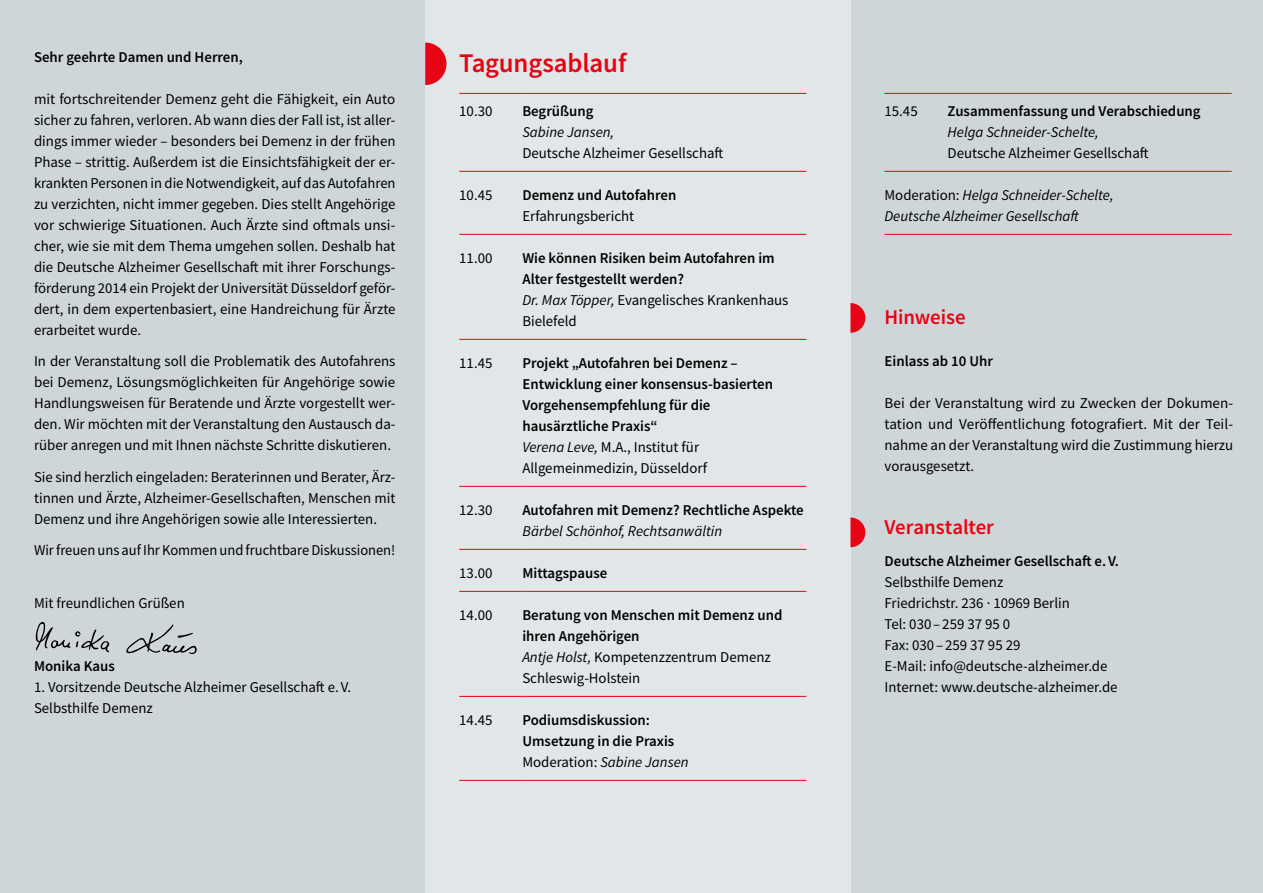
<style>
.page{position:relative;width:1263px;height:893px;background:#cfd6d9}
.page>*{position:absolute;margin:0;border:0;box-sizing:border-box;transform-origin:0 0}
.Überschrift{font:600 27px "Source Sans Pro";letter-spacing:-.005em;color:#e70414}
.Überschrift-2{font:600 21px "Source Sans Pro";letter-spacing:-.005em;color:#e70414}
.Fließtext_kleiner_Ab{font:15px/21px "Source Sans Pro";color:#000;text-align:justify}
.Fließtext_ohne_fett{font:600 15px/21px "Source Sans Pro";color:#000}
.Fleißtext_-_Flatters{font:15px/21px "Source Sans Pro";color:#000}
.Fleißtext_-_Flatters-2{font:italic 15px/21px "Source Sans Pro";color:#000}
.Fließtext_kleiner_Ab-2{font:600 15px "Source Sans Pro";color:#000}
.Fließtext_Abstand{font:15px "Source Sans Pro";color:#000}
.s1{font-style:italic}
.s2{font-style:normal}
</style>
<div class="page">
<div style="left:425px;top:0;width:425px;height:893px;background:#e1e6e8"></div>
<svg style="left:425px;top:43px;width:21px;height:42px"></svg>
<svg style="left:850px;top:303px;width:15px;height:30px"></svg>
<svg style="left:35px;top:621px;width:74px;height:31px"></svg>
<svg style="left:126px;top:624px;width:71px;height:30px"></svg>
<hr style="left:459px;top:171px;width:63px;height:1px;background:#e70414">
<hr style="left:522px;top:171px;width:284px;height:1px;background:#e70414">
<hr style="left:459px;top:234px;width:63px;height:1px;background:#e70414">
<hr style="left:522px;top:234px;width:284px;height:1px;background:#e70414">
<hr style="left:459px;top:339px;width:63px;height:1px;background:#e70414">
<hr style="left:522px;top:339px;width:284px;height:1px;background:#e70414">
<hr style="left:459px;top:486px;width:63px;height:1px;background:#e70414">
<hr style="left:522px;top:486px;width:284px;height:1px;background:#e70414">
<hr style="left:459px;top:549px;width:63px;height:1px;background:#e70414">
<hr style="left:522px;top:549px;width:284px;height:1px;background:#e70414">
<hr style="left:459px;top:591px;width:63px;height:1px;background:#e70414">
<hr style="left:522px;top:591px;width:284px;height:1px;background:#e70414">
<hr style="left:459px;top:696px;width:63px;height:1px;background:#e70414">
<hr style="left:522px;top:696px;width:284px;height:1px;background:#e70414">
<hr style="left:459px;top:780px;width:63px;height:1px;background:#e70414">
<hr style="left:522px;top:780px;width:284px;height:1px;background:#e70414">
<hr style="left:459px;top:93px;width:63px;height:1px;background:#e70414">
<hr style="left:522px;top:93px;width:284px;height:1px;background:#e70414">
<svg style="left:850px;top:517px;width:15px;height:30px"></svg>
<hr style="left:884px;top:93px;width:63px;height:1px;background:#e70414">
<hr style="left:947px;top:93px;width:285px;height:1px;background:#e70414">
<hr style="left:884px;top:171px;width:63px;height:1px;background:#e70414">
<hr style="left:947px;top:171px;width:285px;height:1px;background:#e70414">
<hr style="left:884px;top:234px;width:63px;height:1px;background:#e70414">
<hr style="left:947px;top:234px;width:285px;height:1px;background:#e70414">
<p class="Fließtext_ohne_fett" style="left:34px;top:46px;width:210px">Sehr geehrte Damen und Herren,</p>
<p class="Fließtext_kleiner_Ab" style="left:34px;top:88px;width:363px">mit fortschreitender Demenz geht die Fähigkeit, ein Auto sicher zu fahren, verloren. Ab wann dies der Fall ist, ist aller&shy;dings immer wieder – besonders bei Demenz in der frühen Phase – strittig. Außerdem ist die Einsichtsfähigkeit der er&shy;krankten Personen in die Notwendigkeit, auf das Autofahren zu verzichten, nicht immer gegeben. Dies stellt Angehörige vor schwierige Situationen. Auch Ärzte sind oftmals unsi&shy;cher, wie sie mit dem Thema umgehen sollen. Deshalb hat die Deutsche Alzheimer Gesellschaft mit ihrer Forschungs&shy;förderung 2014 ein Projekt der Universität Düsseldorf geför&shy;dert, in dem expertenbasiert, eine Handreichung für Ärzte erarbeitet wurde.</p>
<p class="Fließtext_kleiner_Ab" style="left:34px;top:350px;width:363px">In der Veranstaltung soll die Problematik des Autofahrens bei Demenz, Lösungsmöglichkeiten für Angehörige sowie Handlungsweisen für Beratende und Ärzte vorgestellt wer&shy;den. Wir möchten mit der Veranstaltung den Austausch da&shy;rüber anregen und mit Ihnen nächste Schritte diskutieren.</p>
<p class="Fließtext_kleiner_Ab" style="left:34px;top:466px;width:363px">Sie sind herzlich eingeladen: Beraterinnen und Berater, Ärz&shy;tinnen und Ärzte, Alzheimer-Gesellschaften, Menschen mit Demenz und ihre Angehörigen sowie alle Interessierten.</p>
<p class="Fließtext_kleiner_Ab" style="left:34px;top:539px;width:363px">Wir freuen uns auf Ihr Kommen und fruchtbare Diskussionen!</p>
<p class="Fließtext_Abstand" style="left:34px;top:593px;width:152px">Mit freundlichen Grüßen</p>
<p class="Fließtext_ohne_fett" style="left:34px;top:655px;width:82px">Monika Kaus</p>
<p class="Fließtext_kleiner_Ab" style="left:34px;top:676px;width:319px">1. Vorsitzende Deutsche Alzheimer Gesellschaft e.V.<br>Selbsthilfe Demenz</p>
<p class="Überschrift" style="left:459px;top:45px;width:169px">Tagungsablauf</p>
<p class="Fleißtext_-_Flatters" style="left:459px;top:100px;width:35px">10.30</p>
<p class="Fließtext_ohne_fett" style="left:522px;top:100px;width:73px">Begrüßung</p>
<p class="Fleißtext_-_Flatters" style="left:522px;top:121px;width:202px"><span class="s1">Sabine Jansen,<br></span>Deutsche Alzheimer Gesellschaft</p>
<p class="Fleißtext_-_Flatters" style="left:459px;top:184px;width:35px">10.45</p>
<p class="Fließtext_ohne_fett" style="left:522px;top:184px;width:155px">Demenz und Autofahren</p>
<p class="Fleißtext_-_Flatters" style="left:522px;top:205px;width:113px">Erfahrungsbericht</p>
<p class="Fleißtext_-_Flatters" style="left:459px;top:247px;width:35px">11.00</p>
<p class="Fließtext_ohne_fett" style="left:522px;top:247px;width:254px">Wie können Risiken beim Autofahren im<br>Alter festgestellt werden?</p>
<p class="Fleißtext_-_Flatters" style="left:522px;top:289px;width:268px"><span class="s1">Dr. Max Töpper,</span> Evangelisches Krankenhaus<br>Bielefeld</p>
<p class="Fleißtext_-_Flatters" style="left:459px;top:352px;width:35px">11.45</p>
<p class="Fließtext_ohne_fett" style="left:522px;top:352px;width:252px">Projekt „Autofahren bei Demenz –<br>Entwicklung einer konsensus-basierten<br>Vorgehensempfehlung für die hausärztliche Praxis“</p>
<p class="Fleißtext_-_Flatters" style="left:522px;top:436px;width:186px"><span class="s1">Verena Leve,</span> M.A., Institut für<br>Allgemeinmedizin, Düsseldorf</p>
<p class="Fleißtext_-_Flatters" style="left:459px;top:499px;width:35px">12.30</p>
<p class="Fließtext_ohne_fett" style="left:522px;top:499px;width:283px">Autofahren mit Demenz? Rechtliche Aspekte</p>
<p class="Fleißtext_-_Flatters-2" style="left:522px;top:520px;width:201px">Bärbel Schönhof, Rechtsanwältin</p>
<p class="Fleißtext_-_Flatters" style="left:459px;top:562px;width:35px">13.00</p>
<p class="Fließtext_ohne_fett" style="left:522px;top:562px;width:86px">Mittagspause</p>
<p class="Fleißtext_-_Flatters" style="left:459px;top:604px;width:35px">14.00</p>
<p class="Fließtext_ohne_fett" style="left:522px;top:604px;width:261px">Beratung von Menschen mit Demenz und ihren Angehörigen</p>
<p class="Fleißtext_-_Flatters" style="left:522px;top:646px;width:250px"><span class="s1">Antje Holst,</span> Kompetenzzentrum Demenz<br>Schleswig-Holstein</p>
<p class="Fleißtext_-_Flatters" style="left:459px;top:709px;width:35px">14.45</p>
<p class="Fließtext_ohne_fett" style="left:522px;top:709px;width:153px">Podiumsdiskussion:<br>Umsetzung in die Praxis</p>
<p class="Fleißtext_-_Flatters-2" style="left:522px;top:751px;width:168px"><span class="s2">Moderation:</span> Sabine Jansen</p>
<p class="Fleißtext_-_Flatters" style="left:884px;top:100px;width:35px">15.45</p>
<p class="Fließtext_ohne_fett" style="left:948px;top:100px;width:254px">Zusammenfassung und Verabschiedung</p>
<p class="Fleißtext_-_Flatters" style="left:948px;top:121px;width:202px"><span class="s1">Helga Schneider-Schelte,<br></span>Deutsche Alzheimer Gesellschaft</p>
<p class="Fleißtext_-_Flatters-2" style="left:884px;top:184px;width:231px"><span class="s2">Moderation:</span> Helga Schneider-Schelte,<br>Deutsche Alzheimer Gesellschaft</p>
<p class="Überschrift-2" style="left:884px;top:303px;width:83px">Hinweise</p>
<p class="Fließtext_ohne_fett" style="left:884px;top:350px;width:110px">Einlass ab 10 Uhr</p>
<p class="Fließtext_kleiner_Ab" style="left:884px;top:392px;width:350px">Bei der Veranstaltung wird zu Zwecken der Dokumen&shy;tation und Veröffentlichung fotografiert. Mit der Teil&shy;nahme an der Veranstaltung wird die Zustimmung hierzu vorausgesetzt.</p>
<p class="Überschrift-2" style="left:884px;top:513px;width:111px">Veranstalter</p>
<p class="Fließtext_kleiner_Ab-2" style="left:884px;top:551px;width:236px">Deutsche Alzheimer Gesellschaft e.V.</p>
<p class="Fließtext_kleiner_Ab" style="left:884px;top:571px;width:120px">Selbsthilfe Demenz</p>
<p class="Fließtext_kleiner_Ab" style="left:884px;top:592px;width:187px">Friedrichstr. 236 · 10969 Berlin</p>
<p class="Fließtext_kleiner_Ab" style="left:884px;top:613px;width:127px">Tel: 030 – 259 37 95 0</p>
<p class="Fließtext_kleiner_Ab" style="left:884px;top:634px;width:137px">Fax: 030 – 259 37 95 29</p>
<p class="Fließtext_kleiner_Ab" style="left:884px;top:655px;width:224px">E-Mail: info@deutsche-alzheimer.de</p>
<p class="Fließtext_kleiner_Ab" style="left:884px;top:676px;width:235px">Internet: www.deutsche-alzheimer.de</p>
</div>
